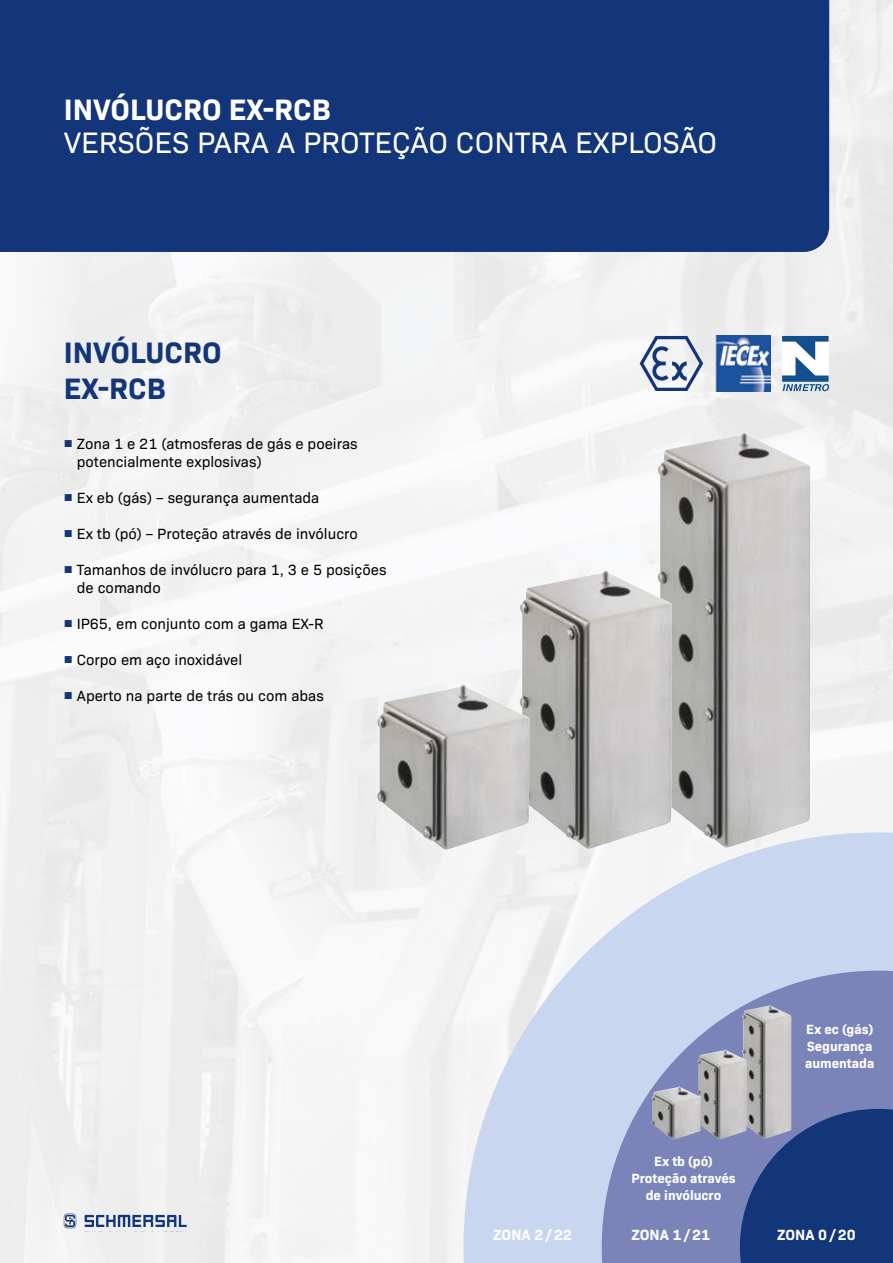
<style>
.page{position:relative;width:893px;height:1263px;background:#fff}
.page>*{position:absolute;margin:0;border:0;box-sizing:border-box;transform-origin:0 0}
.t1{font:30px "Bio Sans";color:#fff}
.t2{font:700 30px/36px "Bio Sans";color:#13357a}
.t3{font:700 30px "Bio Sans";color:#fff}
.t4{font:15px/18px "Bio Sans";color:#000}
.t5{font:700 15px "Bio Sans";color:#fff}
.t6{font:700 13.5px/16.8px "Bio Sans";color:#fff;text-align:center}
.s1{font-family:"Arial";color:#13357a}
</style>
<div class="page">
<img style="left:0;top:0;width:893px;height:1263px">
<div style="left:0;top:0;width:829px;height:252px;background:#13357a"></div>
<svg style="left:85px;top:1215px;width:102px;height:12px"></svg>
<svg style="left:64px;top:1213px;width:12px;height:15px"></svg>
<img style="left:658px;top:432px;width:152px;height:400px">
<img style="left:520px;top:570px;width:152px;height:262px">
<img style="left:377px;top:684px;width:153px;height:166px">
<svg style="left:640px;top:336px;width:63px;height:55px"></svg>
<img style="left:716px;top:336px;width:55px;height:55px">
<svg style="left:782px;top:336px;width:47px;height:55px"></svg>
<svg style="left:463px;top:832px;width:430px;height:431px;fill:#c8d6ef"></svg>
<svg style="left:602px;top:971px;width:291px;height:292px;background:#949fca"></svg>
<svg style="left:740px;top:1109px;width:153px;height:154px;background:#1e3e81"></svg>
<img style="left:742px;top:1005px;width:49px;height:134px">
<img style="left:697px;top:1049px;width:50px;height:90px">
<img style="left:651px;top:1086px;width:50px;height:54px">
<h1 class="t3" style="left:64px;top:86px;width:269px">INVÓLUCRO EX-RCB</h1>
<h1 class="t1" style="left:64px;top:120px;width:655px">VERSÕES PARA A PROTEÇÃO CONTRA EXPLOSÃO</h1>
<h1 class="t2" style="left:64px;top:332px;width:159px">INVÓLUCRO<br>EX-RCB</h1>
<p class="t4" style="left:77px;top:433px;width:282px;text-indent:-13px"><span class="s1">■</span> Zona 1 e 21 (atmosferas de gás e poeiras potencialmente explosivas)</p>
<p class="t4" style="left:64px;top:487px;width:257px"><span class="s1">■</span> Ex eb (gás) – segurança aumentada</p>
<p class="t4" style="left:64px;top:523px;width:296px"><span class="s1">■</span> Ex tb (pó) – Proteção através de invólucro</p>
<p class="t4" style="left:77px;top:559px;width:311px;text-indent:-13px"><span class="s1">■</span> Tamanhos de invólucro para 1, 3 e 5 posições de comando</p>
<p class="t4" style="left:64px;top:613px;width:261px"><span class="s1">■</span> IP65, em conjunto com a gama EX-R</p>
<p class="t4" style="left:64px;top:649px;width:180px"><span class="s1">■</span> Corpo em aço inoxidável</p>
<p class="t4" style="left:64px;top:685px;width:262px"><span class="s1">■</span> Aperto na parte de trás ou com abas</p>
<p class="t6" style="left:631px;top:1152px;width:106px">Ex tb (pó)<br>Proteção através de invólucro</p>
<p class="t6" style="left:805px;top:1020px;width:71px;text-align:left">Ex ec (gás)<br>Segurança aumentada</p>
<p class="t5" style="left:493px;top:1223px;width:80px">ZONA 2/22</p>
<p class="t5" style="left:631px;top:1223px;width:80px">ZONA 1/21</p>
<p class="t5" style="left:777px;top:1223px;width:80px">ZONA 0/20</p>
</div>
